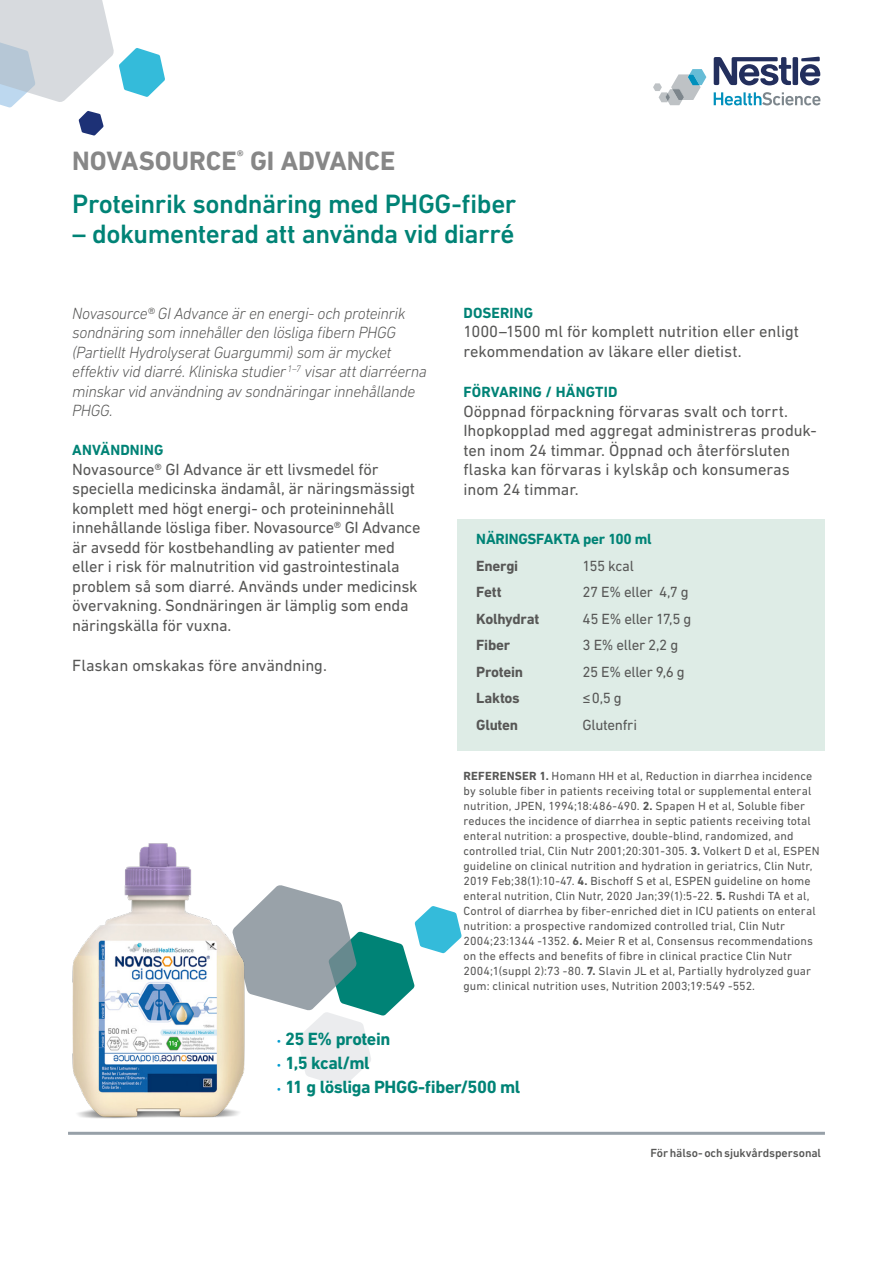
<style>
.page{position:relative;width:893px;height:1263px;background:#fff}
.page>*{position:absolute;margin:0;border:0;box-sizing:border-box;transform-origin:0 0}
.t1{font:500 27px/42.8px "DIN Next LT Pro";letter-spacing:-.015em;color:#008376}
.t2{font:700 18px "DIN Next LT Pro";letter-spacing:-.025em;color:#008376}
.t3{font:16.5px/19.5px "DIN Next LT Pro";letter-spacing:-.01em;color:#575756}
.t4{font:italic 300 16.5px/19.5px "DIN Next LT Pro";letter-spacing:-.03em;color:#575756}
.t5{font:15px "DIN Next LT Pro";letter-spacing:-.02em;color:#575756}
.t6{font:700 15px "DIN Next LT Pro";letter-spacing:-.015em;color:#575756}
.t7{font:700 15px "DIN Next LT Pro";letter-spacing:.005em;color:#008376}
.t8{font:700 15px "DIN Next LT Pro";letter-spacing:-.015em;color:#008376}
.t9{font:12px/15px "DIN Next LT Pro";letter-spacing:.01em;color:#575756}
.t10{font:500 12px "DIN Next LT Pro";letter-spacing:-.01em;color:#575756}
.s1{font-weight:700;color:#878787}
.s2{font-weight:700}
.s3{font-weight:300;font-size:12px;color:#009cd0}
</style>
<div class="page">
<hr style="left:68px;top:1132px;width:757px;height:3px;background:#97a0a8">
<svg style="left:0;top:0;width:165px;height:136px"></svg>
<svg style="left:714px;top:92px;width:106px;height:13px"></svg>
<svg style="left:714px;top:57px;width:106px;height:28px"></svg>
<svg style="left:653px;top:69px;width:53px;height:36px"></svg>
<div style="left:458px;top:519px;width:367px;height:231px;background:#deece6"></div>
<img style="left:68px;top:843px;width:201px;height:292px">
<svg style="left:233px;top:885px;width:229px;height:201px"></svg>
<h1 class="t1" style="left:72px;top:139px;width:446px"><span class="s1">NOVASOURCE</span><sup>®</sup> <span class="s1">GI ADVANCE<br></span>Proteinrik sondnäring med PHGG-fiber</h1>
<h1 class="t1" style="left:72px;top:212px;width:444px">– dokumenterad att använda vid diarré</h1>
<p class="t4" style="left:72px;top:303px;width:356px">Novasource® GI Advance är en energi- och proteinrik sondnäring som innehåller den lösliga fibern PHGG (Partiellt Hydrolyserat Guargummi) som är mycket effektiv vid diarré. Kliniska studier <sup>1–7</sup> visar att diarréerna minskar vid användning av sondnäringar innehållande PHGG.</p>
<p class="t7" style="left:72px;top:441px;width:93px">ANVÄNDNING</p>
<p class="t3" style="left:72px;top:459px;width:350px">Novasource® GI Advance är ett livsmedel för speciella medicinska ändamål, är näringsmässigt komplett med högt energi- och proteininnehåll innehållande lösliga fiber. Novasource® GI Advance är avsedd för kostbehandling av patienter med eller i risk för malnutrition vid gastrointestinala problem så som diarré. Används under medicinsk övervakning. Sondnäringen är lämplig som enda näringskälla för vuxna.</p>
<h3 class="t3" style="left:72px;top:655px;width:256px">Flaskan omskakas före användning.</h3>
<p class="t7" style="left:463px;top:304px;width:71px">DOSERING</p>
<h3 class="t3" style="left:463px;top:322px;width:337px">1000–1500 ml för komplett nutrition eller enligt rekommendation av läkare eller dietist.</h3>
<p class="t7" style="left:463px;top:383px;width:156px">FÖRVARING / HÄNGTID</p>
<h3 class="t3" style="left:463px;top:401px;width:355px">Oöppnad förpackning förvaras svalt och torrt.<br>Ihopkopplad med aggregat administreras produk&shy;ten inom 24 timmar. Öppnad och återförsluten flaska kan förvaras i kylskåp och konsumeras inom 24 timmar.</h3>
<p class="t8" style="left:476px;top:530px;width:177px">NÄRINGSFAKTA per 100 ml</p>
<p class="t6" style="left:476px;top:557px;width:43px">Energi</p>
<p class="t5" style="left:583px;top:557px;width:53px">155 kcal</p>
<p class="t6" style="left:476px;top:583px;width:27px">Fett</p>
<p class="t5" style="left:582px;top:584px;width:108px">27 E% eller 4,7 g</p>
<p class="t6" style="left:476px;top:610px;width:65px">Kolhydrat</p>
<p class="t5" style="left:582px;top:610px;width:110px">45 E% eller 17,5 g</p>
<p class="t6" style="left:476px;top:636px;width:35px">Fiber</p>
<p class="t5" style="left:582px;top:637px;width:97px">3 E% eller 2,2 g</p>
<p class="t6" style="left:476px;top:663px;width:48px">Protein</p>
<p class="t5" style="left:582px;top:663px;width:104px">25 E% eller 9,6 g</p>
<p class="t6" style="left:476px;top:690px;width:45px">Laktos</p>
<p class="t5" style="left:582px;top:690px;width:41px">≤0,5 g</p>
<p class="t6" style="left:476px;top:716px;width:44px">Gluten</p>
<p class="t5" style="left:582px;top:716px;width:56px">Glutenfri</p>
<p class="t9" style="left:463px;top:768px;width:358px"><span class="s2">REFERENSER 1.</span> Homann HH et al, Reduction in diarrhea incidence by soluble fiber in patients receiving total or supplemental enteral nutrition, JPEN, 1994;18:486-490. <span class="s2">2.</span> Spapen H et al, Soluble fiber reduces the incidence of diarrhea in septic patients receiving total enteral nutrition: a prospective, double-blind, randomized, and controlled trial, Clin Nutr 2001;20:301-305. <span class="s2">3.</span> Volkert D et al, ESPEN guideline on clinical nutrition and hydration in geriatrics, Clin Nutr, 2019 Feb;38(1):10-47. <span class="s2">4.</span> Bischoff S et al, ESPEN guideline on home enteral nutrition, Clin Nutr, 2020 Jan;39(1):5-22. <span class="s2">5.</span> Rushdi TA et al, Control of diarrhea by fiber-enriched diet in ICU patients on enteral nutrition: a prospective randomized controlled trial, Clin Nutr 2004;23:1344 -1352. <span class="s2">6.</span> Meier R et al, Consensus recommendations on the effects and benefits of fibre in clinical practice Clin Nutr 2004;1(suppl 2):73 -80. <span class="s2">7.</span> Slavin JL et al, Partially hydrolyzed guar gum: clinical nutrition uses, Nutrition 2003;19:549 -552.</p>
<h2 class="t2" style="left:276px;top:1028px;width:115px"><span class="s3">•</span> 25 E% protein</h2>
<h2 class="t2" style="left:276px;top:1052px;width:95px"><span class="s3">•</span> 1,5 kcal/ml</h2>
<h2 class="t2" style="left:276px;top:1076px;width:246px"><span class="s3">•</span> 11 g lösliga PHGG-fiber/500 ml</h2>
<p class="t10" style="left:650px;top:1146px;width:172px">För hälso- och sjukvårdspersonal</p>
</div>
